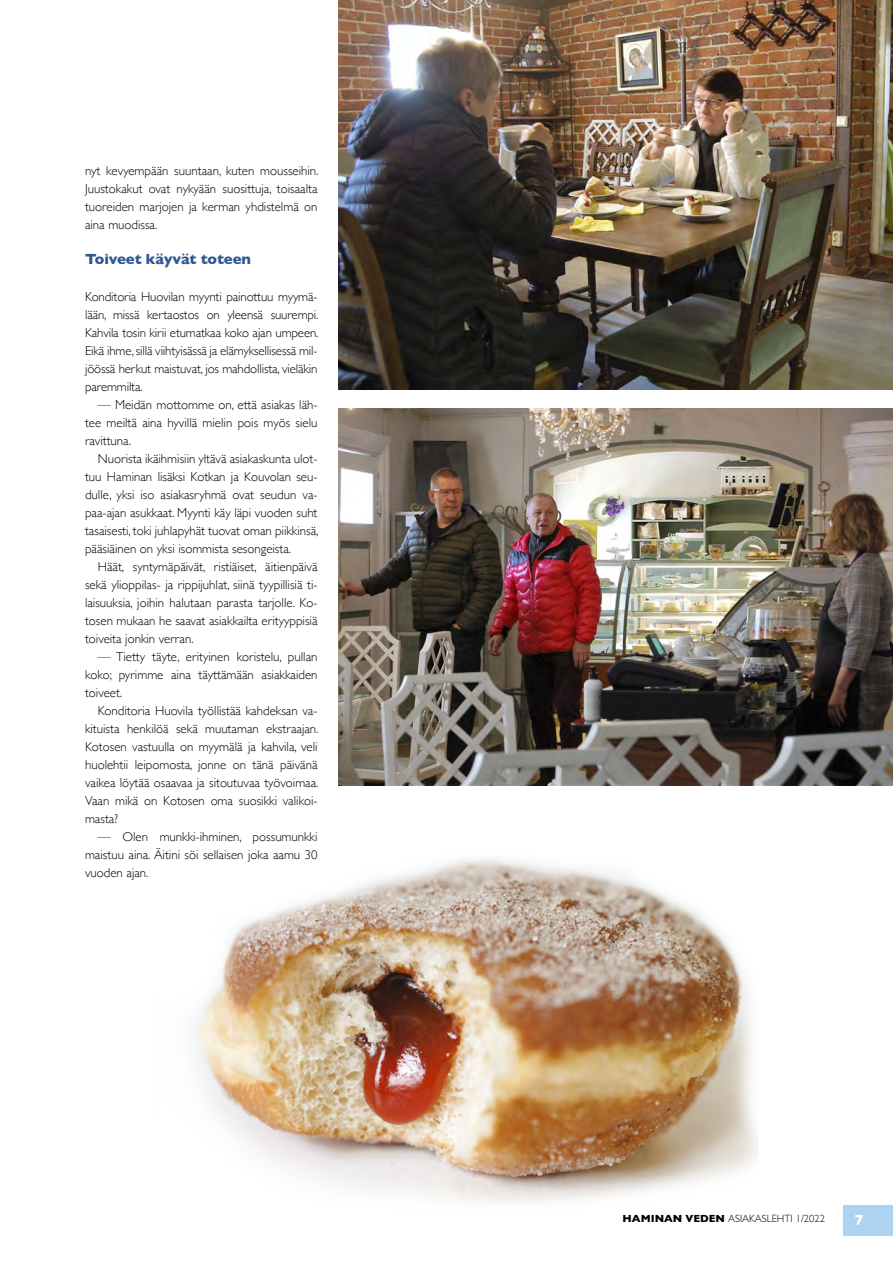
<style>
.page{position:relative;width:893px;height:1263px;background:#fff}
.page>*{position:absolute;margin:0;border:0;box-sizing:border-box;transform-origin:0 0}
.t1{font:700 15px "Gill Sans";letter-spacing:-.01em;color:#30588e}
.t2{font:700 15px "Gill Sans";color:#fff}
.t3{font:300 12.9px/18px "Gill Sans";color:#000;text-align:justify}
.t4{font:300 10.5px "Gill Sans";color:#000}
.s1{font-weight:700}
</style>
<div class="page">
<div style="left:843px;top:1205px;width:50px;height:30px;background:#add3f3"></div>
<img style="left:194px;top:858px;width:565px;height:344px">
<img style="left:339px;top:0;width:554px;height:390px">
<img style="left:339px;top:409px;width:554px;height:377px">
<p class="t3" style="left:85px;top:161px;width:235px">nyt kevyempään suuntaan, kuten mousseihin.<br>Juustokakut ovat nykyään suosittuja, toisaalta tuoreiden marjojen ja kerman yhdistelmä on aina muodissa.</p>
<p class="t1" style="left:85px;top:247px;width:168px">Toiveet käyvät toteen</p>
<p class="t3" style="left:85px;top:287px;width:235px">Konditoria Huovilan myynti painottuu myymä&shy;lään, missä kertaostos on yleensä suurempi.<br>Kahvila tosin kirii etumatkaa koko ajan umpeen.<br>Eikä ihme, sillä viihtyisässä ja elämyksellisessä mil&shy;jöössä herkut maistuvat, jos mahdollista, vieläkin paremmilta.</p>
<p class="t3" style="left:85px;top:395px;width:234px;text-indent:13px">— Meidän mottomme on, että asiakas läh&shy;tee meiltä aina hyvillä mielin pois myös sielu ravittuna.</p>
<p class="t3" style="left:85px;top:449px;width:235px;text-indent:13px">Nuorista ikäihmisiin yltävä asiakaskunta ulot&shy;tuu Haminan lisäksi Kotkan ja Kouvolan seu&shy;dulle, yksi iso asiakasryhmä ovat seudun va&shy;paa-ajan asukkaat. Myynti käy läpi vuoden suht tasaisesti, toki juhlapyhät tuovat oman piikkinsä, pääsiäinen on yksi isommista sesongeista.</p>
<p class="t3" style="left:85px;top:557px;width:234px;text-indent:13px">Häät, syntymäpäivät, ristiäiset, äitienpäivä sekä ylioppilas- ja rippijuhlat, siinä tyypillisiä ti&shy;laisuuksia, joihin halutaan parasta tarjolle. Ko&shy;tosen mukaan he saavat asiakkailta erityyppisiä toiveita jonkin verran.</p>
<p class="t3" style="left:85px;top:647px;width:234px;text-indent:13px">— Tietty täyte, erityinen koristelu, pullan koko; pyrimme aina täyttämään asiakkaiden toiveet.</p>
<p class="t3" style="left:85px;top:701px;width:235px;text-indent:13px">Konditoria Huovila työllistää kahdeksan va&shy;kituista henkilöä sekä muutaman ekstraajan.<br>Kotosen vastuulla on myymälä ja kahvila, veli huolehtii leipomosta, jonne on tänä päivänä vaikea löytää osaavaa ja sitoutuvaa työvoimaa.<br>Vaan mikä on Kotosen oma suosikki valikoi&shy;masta?</p>
<p class="t3" style="left:85px;top:827px;width:234px;text-indent:13px">— Olen munkki-ihminen, possumunkki maistuu aina. Äitini söi sellaisen joka aamu 30 vuoden ajan.</p>
<p class="t4" style="left:623px;top:1210px;width:204px"><span class="s1">HAMINAN VEDEN</span> ASIAKASLEHTI 1/2022</p>
<p class="t2" style="left:855px;top:1207px;width:10px">7</p>
</div>
